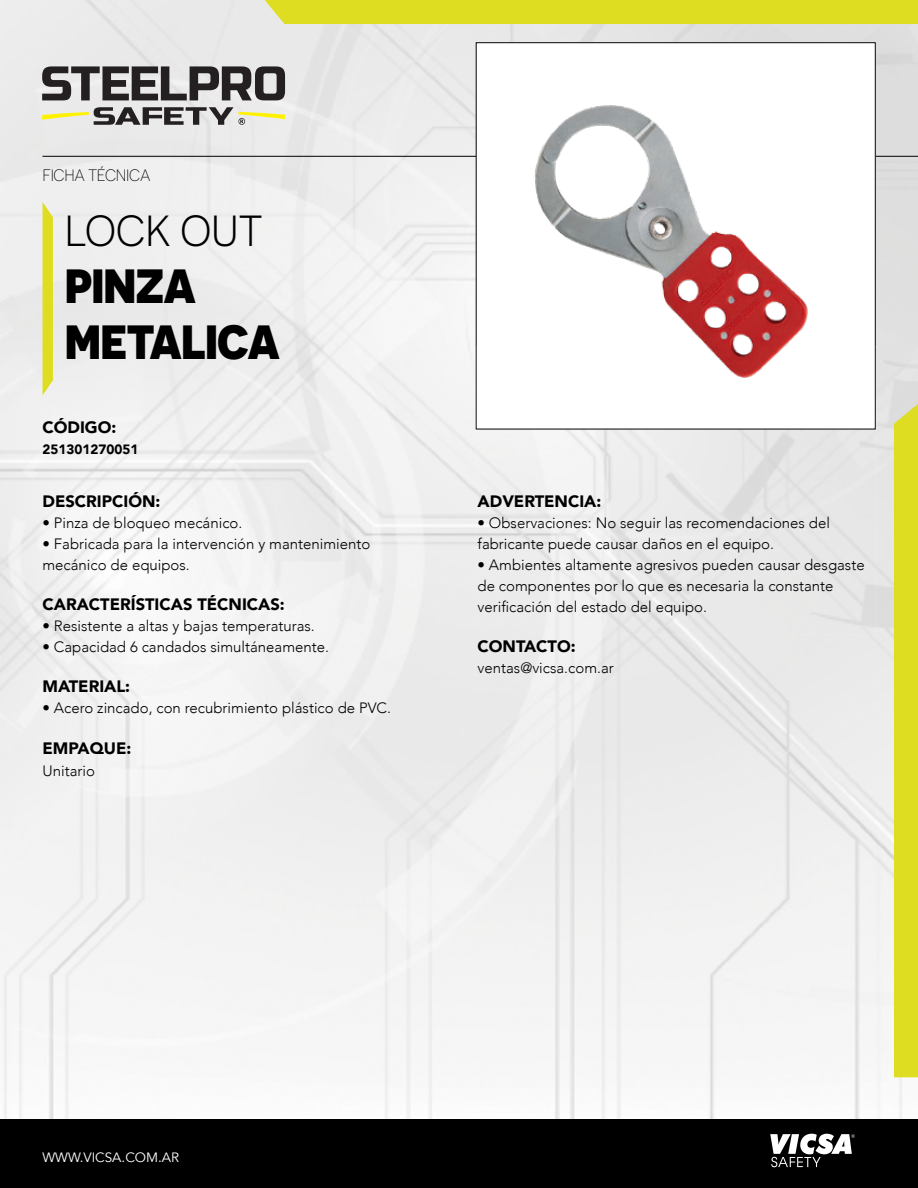
<style>
.page{position:relative;width:918px;height:1188px;background:#fff}
.page>*{position:absolute;margin:0;border:0;box-sizing:border-box;transform-origin:0 0}
.t1{font:800 48px/57px "Novecentosans";letter-spacing:-.02em;color:#000}
.t2{font:43.5px "Novecentosans";color:#000}
.t3{font:900 16.5px "Avenir";color:#000}
.t4{font:300 16.5px "Novecentosans";letter-spacing:-.02em;color:#000}
.t5{font:300 15px/21px "Avenir";color:#000}
.t6{font:13.5px "Avenir";color:#fff}
.t7{font:900 13.5px "Avenir";color:#000}
</style>
<div class="page">
<img style="left:0;top:0;width:918px;height:1120px">
<hr style="left:43px;top:156px;width:875px;height:1px;background:#000">
<div style="left:476px;top:43px;width:399px;height:386px;background:#fff"></div>
<div style="left:476px;top:346px;width:401px;height:290px;border:2px solid #fff"></div>
<div style="left:894px;top:404px;width:24px;height:673px;background:#dedd21"></div>
<div style="left:0;top:1120px;width:918px;height:68px;background:#000"></div>
<div style="left:265px;top:0;width:653px;height:24px;background:#dedd21"></div>
<svg style="left:43px;top:202px;width:10px;height:193px;background:#dfde32"></svg>
<svg style="left:770px;top:1134px;width:85px;height:33px"></svg>
<svg style="left:42px;top:66px;width:243px;height:34px;background:#787576"></svg>
<svg style="left:42px;top:107px;width:243px;height:18px;background:#b1ae9c"></svg>
<img style="left:508px;top:105px;width:325px;height:273px">
<p class="t4" style="left:43px;top:166px;width:110px">FICHA TÉCNICA</p>
<h2 class="t2" style="left:65px;top:205px;width:199px">LOCK OUT</h2>
<h1 class="t1" style="left:65px;top:256px;width:217px">PINZA<br>METALICA</h1>
<p class="t3" style="left:43px;top:413px;width:75px">CÓDIGO:</p>
<p class="t7" style="left:43px;top:438px;width:97px">251301270051</p>
<p class="t3" style="left:43px;top:487px;width:119px">DESCRIPCIÓN:</p>
<p class="t5" style="left:43px;top:512px;width:201px">• Pinza de bloqueo mecánico.</p>
<p class="t5" style="left:43px;top:533px;width:329px">• Fabricada para la intervención y mantenimiento mecánico de equipos.</p>
<p class="t3" style="left:43px;top:591px;width:244px">CARACTERÍSTICAS TÉCNICAS:</p>
<p class="t5" style="left:43px;top:616px;width:274px">• Resistente a altas y bajas temperaturas.</p>
<p class="t5" style="left:43px;top:637px;width:288px">• Capacidad 6 candados simultáneamente.</p>
<p class="t3" style="left:43px;top:672px;width:89px">MATERIAL:</p>
<p class="t5" style="left:43px;top:697px;width:350px">• Acero zincado, con recubrimiento plástico de PVC.</p>
<p class="t3" style="left:43px;top:734px;width:90px">EMPAQUE:</p>
<p class="t5" style="left:43px;top:760px;width:54px">Unitario</p>
<p class="t3" style="left:478px;top:487px;width:125px">ADVERTENCIA:</p>
<p class="t5" style="left:478px;top:513px;width:354px">• Observaciones: No seguir las recomendaciones del fabricante puede causar daños en el equipo.</p>
<p class="t5" style="left:478px;top:555px;width:389px">• Ambientes altamente agresivos pueden causar desgaste de componentes por lo que es necesaria la constante verificación del estado del equipo.</p>
<p class="t3" style="left:478px;top:632px;width:100px">CONTACTO:</p>
<p class="t5" style="left:478px;top:657px;width:138px">ventas@vicsa.com.ar</p>
<p class="t6" style="left:43px;top:1149px;width:138px">WWW.VICSA.COM.AR</p>
</div>
